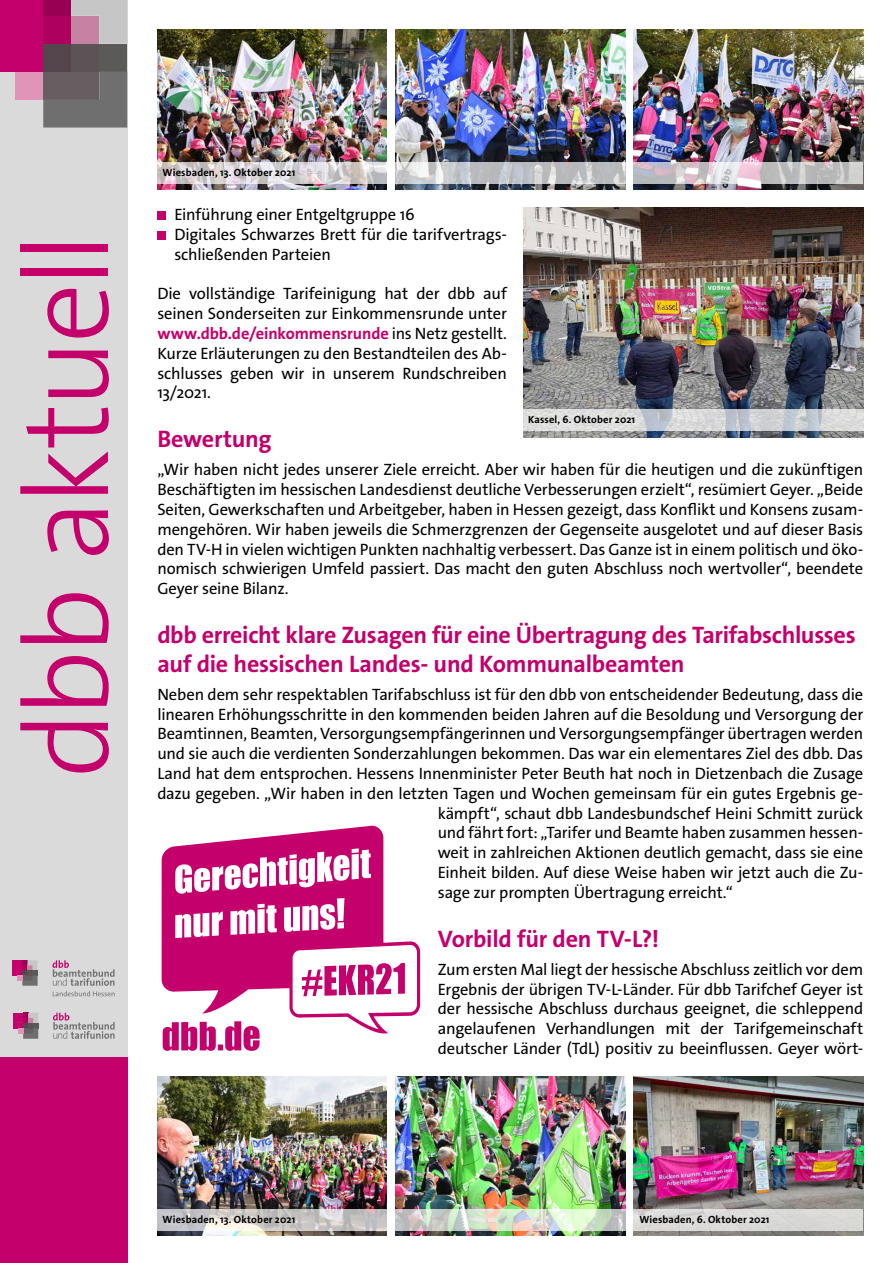
<style>
.page{position:relative;width:893px;height:1263px;background:#fff}
.page>*{position:absolute;margin:0;border:0;box-sizing:border-box;transform-origin:0 0}
.t1{font:300 120px "The Sans Os F";letter-spacing:-.045em;color:#c3006b}
.t2{font:700 24px/28.8px "The Sans Os F";letter-spacing:-.015em;color:#c3006b}
.t3{font:16.5px/19.8px "The Sans Os F";letter-spacing:-.01em;color:#000;text-align:justify}
.t4{font:700 10.5px "The Sans Os F";letter-spacing:.015em;color:#000}
.s1{font-weight:700;color:#c3006b}
</style>
<div class="page">
<div style="left:0;top:0;width:127px;height:1263px;background:#dadada"></div>
<div style="left:0;top:0;width:43px;height:72px;background:#c3006b"></div>
<div style="left:43px;top:0;width:28px;height:16px;background:#980053"></div>
<div style="left:43px;top:16px;width:28px;height:28px;background:#ae005f"></div>
<div style="left:43px;top:44px;width:28px;height:28px;background:#55454c"></div>
<svg style="left:71px;top:0;width:56px;height:44px;background:#c5b0ba"></svg>
<div style="left:71px;top:44px;width:28px;height:28px;background:#5b5356"></div>
<div style="left:99px;top:44px;width:28px;height:28px;background:#5a5a59"></div>
<svg style="left:43px;top:72px;width:84px;height:56px;background:#6e6a6b"></svg>
<div style="left:15px;top:72px;width:28px;height:28px;background:#e094b7"></div>
<div style="left:0;top:1057px;width:127px;height:206px;background:#c3006b"></div>
<svg style="left:53px;top:1013px;width:62px;height:26px"></svg>
<div style="left:13px;top:1013px;width:10px;height:15px;background:#c3006b"></div>
<svg style="left:18px;top:1013px;width:20px;height:26px"></svg>
<div style="left:13px;top:960px;width:9px;height:15px;background:#c3006b"></div>
<svg style="left:17px;top:960px;width:21px;height:26px"></svg>
<svg style="left:52px;top:960px;width:63px;height:36px"></svg>
<div style="left:157px;top:212px;width:9px;height:8px;background:#c3006b"></div>
<div style="left:157px;top:231px;width:9px;height:9px;background:#c3006b"></div>
<img style="left:634px;top:1076px;width:229px;height:160px">
<img style="left:157px;top:1076px;width:230px;height:160px">
<img style="left:395px;top:1076px;width:230px;height:160px">
<svg style="left:157px;top:1209px;width:706px;height:22px;background:#d4d5d0"></svg>
<img style="left:634px;top:30px;width:229px;height:159px">
<img style="left:395px;top:30px;width:230px;height:159px">
<img style="left:157px;top:30px;width:230px;height:159px">
<svg style="left:157px;top:163px;width:706px;height:21px;background:#cfcccf"></svg>
<img style="left:524px;top:208px;width:339px;height:229px">
<svg style="left:523px;top:409px;width:340px;height:21px;background:#d3d5d8"></svg>
<svg style="left:162px;top:825px;width:258px;height:226px"></svg>
<h1 class="t1" style="left:-10px;top:778px;width:547px;rotate:-90deg">dbb aktuell</h1>
<p class="t4" style="left:163px;top:166px;width:134px">Wiesbaden, 13. Oktober 2021</p>
<p class="t3" style="left:174px;top:205px;width:334px;text-align:left">Einführung einer Entgeltgruppe 16<br>Digitales Schwarzes Brett für die tarifvertrags&shy;schließenden Parteien</p>
<p class="t3" style="left:157px;top:284px;width:351px">Die vollständige Tarifeinigung hat der dbb auf seinen Sonderseiten zur Einkommensrunde unter <span class="s1">www.dbb.de/einkommensrunde</span> ins Netz gestellt.<br>Kurze Erläuterungen zu den Bestandteilen des Ab&shy;schlusses geben wir in unserem Rundschreiben 13/2021.</p>
<h2 class="t2" style="left:157px;top:425px;width:116px">Bewertung</h2>
<p class="t3" style="left:157px;top:460px;width:707px">„Wir haben nicht jedes unserer Ziele erreicht. Aber wir haben für die heutigen und die zukünftigen Beschäftigten im hessischen Landesdienst deutliche Verbesserungen erzielt“, resümiert Geyer. „Beide Seiten, Gewerkschaften und Arbeitgeber, haben in Hessen gezeigt, dass Konflikt und Konsens zusam&shy;mengehören. Wir haben jeweils die Schmerzgrenzen der Gegenseite ausgelotet und auf dieser Basis den TV-H in vielen wichtigen Punkten nachhaltig verbessert. Das Ganze ist in einem politisch und öko&shy;nomisch schwierigen Umfeld passiert. Das macht den guten Abschluss noch wertvoller“, beendete Geyer seine Bilanz.</p>
<h2 class="t2" style="left:157px;top:620px;width:700px">dbb erreicht klare Zusagen für eine Übertragung des Tarifabschlusses auf die hessischen Landes- und Kommunalbeamten</h2>
<p class="t3" style="left:157px;top:684px;width:707px">Neben dem sehr respektablen Tarifabschluss ist für den dbb von entscheidender Bedeutung, dass die</p>
<p class="t3" style="left:157px;top:704px;width:707px">linearen Erhöhungsschritte in den kommenden beiden Jahren auf die Besoldung und Versorgung der</p>
<p class="t3" style="left:157px;top:724px;width:707px">Beamtinnen, Beamten, Versorgungsempfängerinnen und Versorgungsempfänger übertragen werden</p>
<p class="t3" style="left:157px;top:744px;width:707px">und sie auch die verdienten Sonderzahlungen bekommen. Das war ein elementares Ziel des dbb. Das</p>
<p class="t3" style="left:157px;top:764px;width:707px">Land hat dem entsprochen. Hessens Innenminister Peter Beuth hat noch in Dietzenbach die Zusage</p>
<p class="t3" style="left:157px;top:783px;width:707px">dazu gegeben. „Wir haben in den letzten Tagen und Wochen gemeinsam für ein gutes Ergebnis ge-</p>
<p class="t3" style="left:438px;top:803px;width:427px">kämpft“, schaut dbb Landesbundschef Heini Schmitt zurück</p>
<p class="t3" style="left:438px;top:823px;width:427px">und fährt fort: „Tarifer und Beamte haben zusammen hessen-</p>
<p class="t3" style="left:438px;top:843px;width:427px">weit in zahlreichen Aktionen deutlich gemacht, dass sie eine</p>
<p class="t3" style="left:438px;top:863px;width:427px">Einheit bilden. Auf diese Weise haben wir jetzt auch die Zu-</p>
<p class="t3" style="left:438px;top:882px;width:297px">sage zur prompten Übertragung erreicht.“</p>
<h2 class="t2" style="left:438px;top:924px;width:223px">Vorbild für den TV-L?!</h2>
<p class="t3" style="left:438px;top:959px;width:427px">Zum ersten Mal liegt der hessische Abschluss zeitlich vor dem Ergebnis der übrigen TV-L-Länder. Für dbb Tarifchef Geyer ist der hessische Abschluss durchaus geeignet, die schleppend angelaufenen Verhandlungen mit der Tarifgemeinschaft deutscher Länder (TdL) positiv zu beeinflussen. Geyer wört-</p>
<p class="t4" style="left:528px;top:412px;width:109px">Kassel, 6. Oktober 2021</p>
<p class="t4" style="left:163px;top:1213px;width:134px">Wiesbaden, 13. Oktober 2021</p>
<p class="t4" style="left:639px;top:1213px;width:131px">Wiesbaden, 6. Oktober 2021</p>
</div>
